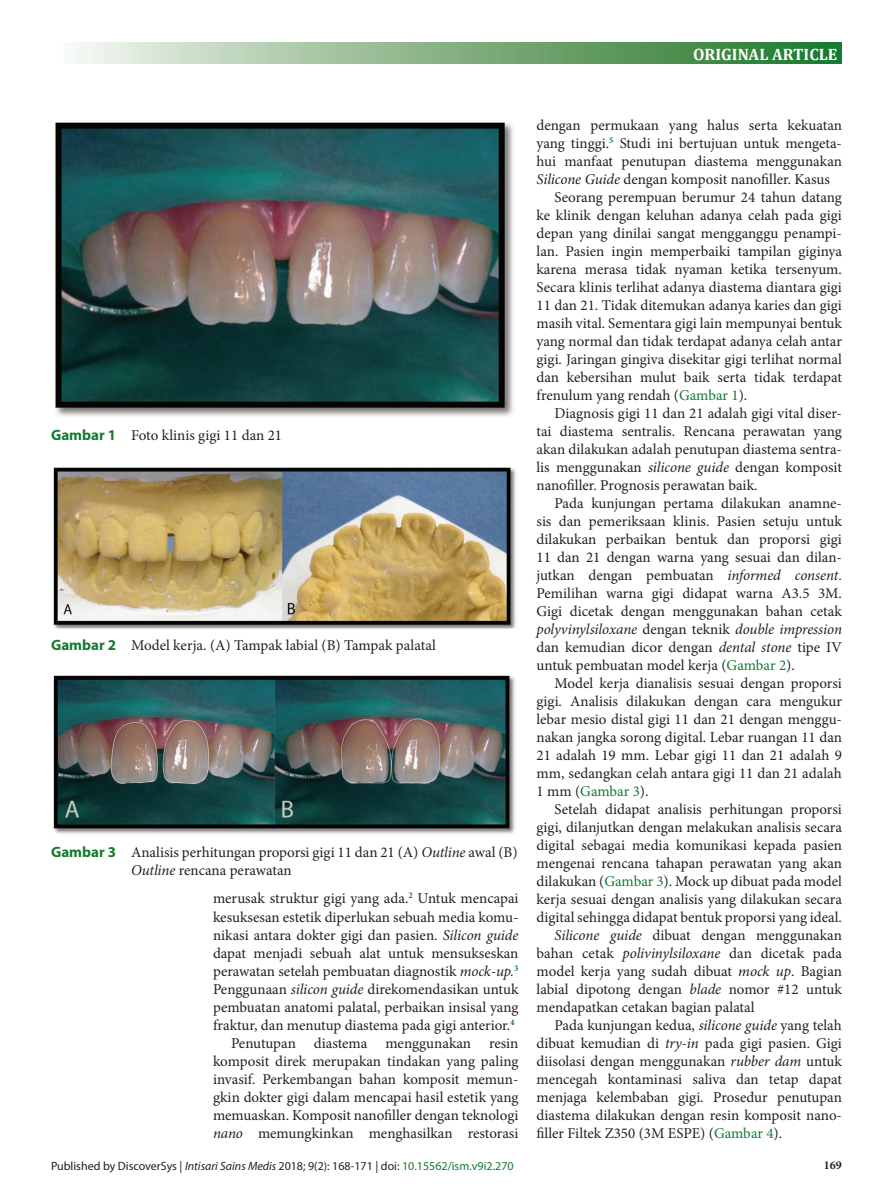
<style>
.page{position:relative;width:893px;height:1191px;background:#fff}
.page>*{position:absolute;margin:0;border:0;box-sizing:border-box;transform-origin:0 0}
.t1{font:700 16.5px "Cambria";color:#fff}
.TextInd{font:15px/18px "Minion Pro";color:#231f20;text-align:justify}
.Fig_caption{font:15px/18px "Minion Pro";color:#231f20}
.t2{font:12px "Myriad Pro";color:#231f20}
.t3{font:700 12px "Minion Pro";color:#231f20}
.s1{font-family:"Myriad Pro";font-weight:700;color:#137a30}
.s2{font-style:italic}
.s3{color:#137a30}
</style>
<div class="page">
<div style="left:51px;top:43px;width:791px;height:21px;background:linear-gradient(to right,#f7f6f0,#1a7323)"></div>
<img style="left:55px;top:122px;width:458px;height:294px">
<img style="left:53px;top:467px;width:463px;height:162px">
<img style="left:53px;top:675px;width:462px;height:159px">
<p class="t1" style="left:693px;top:42px;width:146px">ORIGINAL ARTICLE</p>
<p class="Fig_caption" style="left:51px;top:426px;width:233px"><span class="s1">Gambar 1</span> Foto klinis gigi 11 dan 21</p>
<p class="Fig_caption" style="left:51px;top:636px;width:386px"><span class="s1">Gambar 2</span> Model kerja. (A) Tampak labial (B) Tampak palatal</p>
<p class="Fig_caption" style="left:131px;top:843px;width:388px;text-indent:-80px"><span class="s1">Gambar 3</span> Analisis perhitungan proporsi gigi 11 dan 21 (A) <span class="s2">Outline</span> awal (B)<br><span class="s2">Outline</span> rencana perawatan</p>
<p class="TextInd" style="left:213px;top:889px;width:307px">merusak struktur gigi yang ada.<sup>2</sup> Untuk mencapai kesuksesan estetik diperlukan sebuah media komu&shy;nikasi antara dokter gigi dan pasien. <span class="s2">Silicon guide </span>dapat menjadi sebuah alat untuk mensukseskan perawatan setelah pembuatan diagnostik <span class="s2">mock-up.</span><sup>3<br></sup>Penggunaan <span class="s2">silicon guide</span> direkomendasikan untuk pembuatan anatomi palatal, perbaikan insisal yang fraktur, dan menutup diastema pada gigi anterior.<sup>4</sup></p>
<p class="TextInd" style="left:213px;top:1033px;width:307px;text-indent:18px">Penutupan diastema menggunakan resin komposit direk merupakan tindakan yang paling invasif. Perkembangan bahan komposit memun&shy;gkin dokter gigi dalam mencapai hasil estetik yang memuaskan. Komposit nanofiller dengan teknologi <span class="s2">nano</span> memungkinkan menghasilkan restorasi</p>
<p class="t2" style="left:51px;top:1159px;width:464px">Published by DiscoverSys | <span class="s2">Intisari Sains Medis</span> 2018; 9(2): 168-171 | doi: <span class="s3">10.15562/ism.v9i2.270</span></p>
<p class="TextInd" style="left:536px;top:116px;width:307px">dengan permukaan yang halus serta kekuatan yang tinggi.<sup>5</sup> Studi ini bertujuan untuk mengeta&shy;hui manfaat penutupan diastema menggunakan <span class="s2">Silicone Guide</span> dengan komposit nanofiller. Kasus</p>
<p class="TextInd" style="left:536px;top:188px;width:307px;text-indent:18px">Seorang perempuan berumur 24 tahun datang ke klinik dengan keluhan adanya celah pada gigi depan yang dinilai sangat mengganggu penampi&shy;lan. Pasien ingin memperbaiki tampilan giginya karena merasa tidak nyaman ketika tersenyum.<br>Secara klinis terlihat adanya diastema diantara gigi 11 dan 21. Tidak ditemukan adanya karies dan gigi masih vital. Sementara gigi lain mempunyai bentuk yang normal dan tidak terdapat adanya celah antar gigi. Jaringan gingiva disekitar gigi terlihat normal dan kebersihan mulut baik serta tidak terdapat frenulum yang rendah (<span class="s3">Gambar 1</span>).</p>
<p class="TextInd" style="left:536px;top:404px;width:307px;text-indent:18px">Diagnosis gigi 11 dan 21 adalah gigi vital diser&shy;tai diastema sentralis. Rencana perawatan yang akan dilakukan adalah penutupan diastema sentra&shy;lis menggunakan <span class="s2">silicone guide</span> dengan komposit nanofiller. Prognosis perawatan baik.</p>
<p class="TextInd" style="left:536px;top:494px;width:307px;text-indent:18px">Pada kunjungan pertama dilakukan anamne&shy;sis dan pemeriksaan klinis. Pasien setuju untuk dilakukan perbaikan bentuk dan proporsi gigi 11 dan 21 dengan warna yang sesuai dan dilan&shy;jutkan dengan pembuatan <span class="s2">informed consent</span>.<br>Pemilihan warna gigi didapat warna A3.5 3M.<br>Gigi dicetak dengan menggunakan bahan cetak <span class="s2">polyvinylsiloxane</span> dengan teknik <span class="s2">double impression </span>dan kemudian dicor dengan <span class="s2">dental stone</span> tipe IV untuk pembuatan model kerja (<span class="s3">Gambar 2</span>).</p>
<p class="TextInd" style="left:536px;top:674px;width:307px;text-indent:18px">Model kerja dianalisis sesuai dengan proporsi gigi. Analisis dilakukan dengan cara mengukur lebar mesio distal gigi 11 dan 21 dengan menggu&shy;nakan jangka sorong digital. Lebar ruangan 11 dan 21 adalah 19 mm. Lebar gigi 11 dan 21 adalah 9 mm, sedangkan celah antara gigi 11 dan 21 adalah 1 mm (<span class="s3">Gambar 3</span>).</p>
<p class="TextInd" style="left:536px;top:800px;width:307px;text-indent:18px">Setelah didapat analisis perhitungan proporsi gigi, dilanjutkan dengan melakukan analisis secara digital sebagai media komunikasi kepada pasien mengenai rencana tahapan perawatan yang akan dilakukan (<span class="s3">Gambar 3</span>). Mock up dibuat pada model kerja sesuai dengan analisis yang dilakukan secara digital sehingga didapat bentuk proporsi yang ideal.</p>
<p class="TextInd" style="left:536px;top:926px;width:307px;text-indent:18px"><span class="s2">Silicone guide</span> dibuat dengan menggunakan bahan cetak <span class="s2">polivinylsiloxane</span> dan dicetak pada model kerja yang sudah dibuat <span class="s2">mock up</span>. Bagian labial dipotong dengan <span class="s2">blade</span> nomor #12 untuk mendapatkan cetakan bagian palatal</p>
<p class="TextInd" style="left:536px;top:1016px;width:307px;text-indent:18px">Pada kunjungan kedua, <span class="s2">silicone guide</span> yang telah dibuat kemudian di <span class="s2">try-in</span> pada gigi pasien. Gigi diisolasi dengan menggunakan <span class="s2">rubber dam</span> untuk mencegah kontaminasi saliva dan tetap dapat menjaga kelembaban gigi. Prosedur penutupan diastema dilakukan dengan resin komposit nano&shy;filler Filtek Z350 (3M ESPE) (<span class="s3">Gambar 4</span>).</p>
<p class="t3" style="left:824px;top:1157px;width:19px">169</p>
</div>
